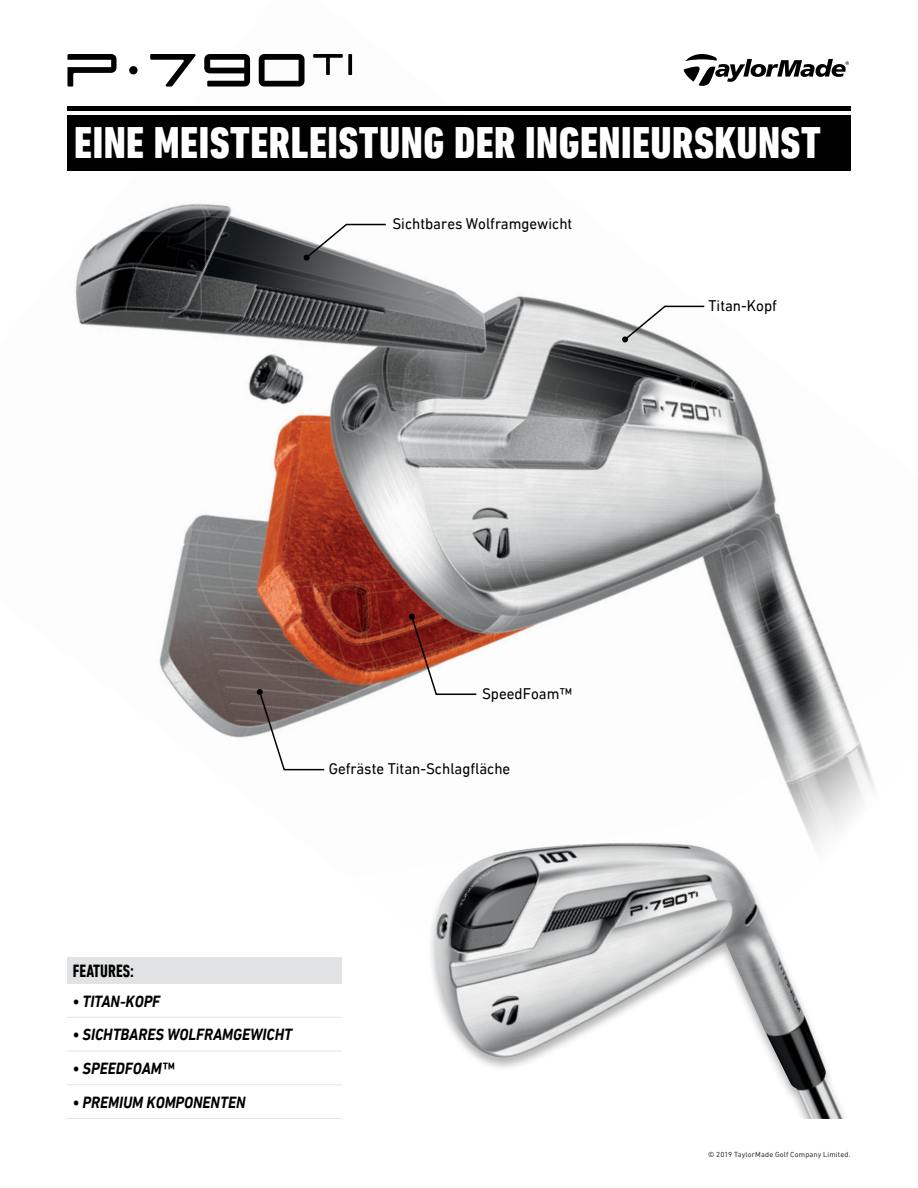
<style>
.page{position:relative;width:918px;height:1188px;background:#fff}
.page>*{position:absolute;margin:0;border:0;box-sizing:border-box;transform-origin:0 0}
.t1{font:800 condensed 45px "DIN Next LT Pro";letter-spacing:.01em;color:#fff}
.t2{font:700 condensed 18px "DIN Next LT Pro";color:#000;scale:.96 1}
.t3{font:italic 700 16.5px "DIN Next LT Pro";color:#000;scale:.9 1}
.t4{font:15.75px "DIN Next LT Pro";color:#000;scale:.96 1}
.t5{font:7.5px "DIN Next LT Pro";letter-spacing:.02em;color:#000}
</style>
<div class="page">
<img style="left:67px;top:54px;width:808px;height:997px">
<svg style="left:409px;top:614px;width:69px;height:82px"></svg>
<svg style="left:257px;top:689px;width:69px;height:82px"></svg>
<svg style="left:150px;top:54px;width:46px;height:33px"></svg>
<svg style="left:259px;top:54px;width:46px;height:33px"></svg>
<div style="left:129px;top:66px;width:9px;height:8px;background:#000;border-radius:50%"></div>
<svg style="left:204px;top:54px;width:46px;height:33px"></svg>
<svg style="left:67px;top:54px;width:50px;height:33px"></svg>
<svg style="left:313px;top:54px;width:39px;height:21px"></svg>
<div style="left:68px;top:116px;width:783px;height:55px;background:#000"></div>
<hr style="left:68px;top:106px;width:783px;height:4px;background:#000">
<div style="left:67px;top:957px;width:275px;height:27px;background:#e2e3e4"></div>
<hr style="left:67px;top:1017px;width:275px;height:1px;background:#e2e3e4">
<hr style="left:67px;top:1051px;width:275px;height:1px;background:#e2e3e4">
<hr style="left:67px;top:1084px;width:275px;height:1px;background:#e2e3e4">
<hr style="left:67px;top:1118px;width:275px;height:1px;background:#e2e3e4">
<div style="left:427px;top:841px;width:429px;height:278px;background:#fff"></div>
<img style="left:434px;top:843px;width:410px;height:276px">
<svg style="left:304px;top:223px;width:83px;height:38px"></svg>
<svg style="left:622px;top:305px;width:84px;height:37px"></svg>
<h1 class="t1" style="left:74px;top:117px;width:748px">EINE MEISTERLEISTUNG DER INGENIEURSKUNST</h1>
<p class="t4" style="left:392px;top:214px;width:189px">Sichtbares Wolframgewicht</p>
<p class="t4" style="left:708px;top:296px;width:73px">Titan-Kopf</p>
<p class="t4" style="left:482px;top:685px;width:95px">SpeedFoam™</p>
<p class="t4" style="left:329px;top:760px;width:191px">Gefräste Titan-Schlagfläche</p>
<p class="t2" style="left:73px;top:960px;width:65px">FEATURES:</p>
<p class="t3" style="left:73px;top:991px;width:99px">• TITAN-KOPF</p>
<p class="t3" style="left:73px;top:1025px;width:245px">• SICHTBARES WOLFRAMGEWICHT</p>
<p class="t3" style="left:73px;top:1059px;width:114px">• SPEEDFOAM™</p>
<p class="t3" style="left:73px;top:1093px;width:193px">• PREMIUM KOMPONENTEN</p>
<p class="t5" style="left:708px;top:1150px;width:144px">© 2019 TaylorMade Golf Company Limited.</p>
</div>
